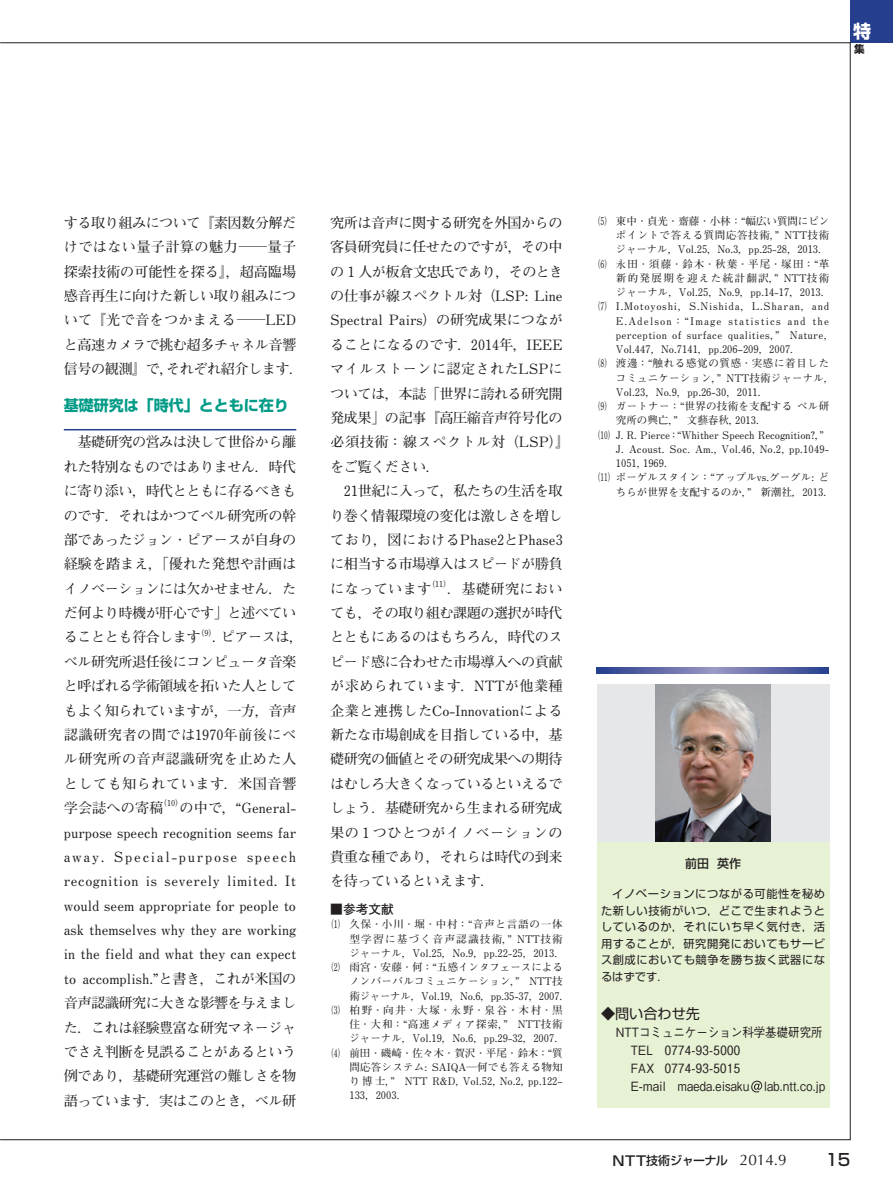
<style>
.page{position:relative;width:893px;height:1191px;background:#fff}
.page>*{position:absolute;margin:0;border:0;box-sizing:border-box;transform-origin:0 0}
.t1{font:700 18px "Shin Go Pr 6";color:#fff}
.t2{font:500 16.5px "Shin Go Pr 6";color:#231f20}
.t3{font:700 15px "Shin Go Pr 6";color:#009b87}
.t4{font:700 14.1px/24.3px "Futo Min A101 Pr 6";letter-spacing:-.035em;color:#231f20;text-align:justify}
.t5{font:14.1px "Shin Go Pr 6";color:#231f20}
.t6{font:500 12.75px/18px "Gothic BBB Pr 6";letter-spacing:.025em;color:#231f20;scale:.9 1}
.t7{font:700 12.75px "Futo Go B101 Pr 6";color:#231f20}
.t8{font:500 12px "Shin Go Pr 6";letter-spacing:-.05em;color:#231f20}
.t9{font:500 12px "Shin Go Pr 6";letter-spacing:-.025em;color:#231f20}
.t10{font:11.25px/16.5px "Shin Go Pr 6";letter-spacing:.05em;color:#231f20;text-align:justify}
.t11{font:700 10.5px "Futo Min A101 Pr 6";letter-spacing:.015em;color:#231f20}
.t12{font:700 10.5px "Futo Min A101 Pr 6";letter-spacing:.015em;color:#231f20;scale:.7 1}
.t13{font:700 10.5px "Futo Min A101 Pr 6";letter-spacing:-.015em;color:#231f20;scale:.7 1}
.t14{font:700 10.5px "Futo Min A101 Pr 6";letter-spacing:.13em;color:#231f20}
.t15{font:700 10.5px "Futo Min A101 Pr 6";letter-spacing:.07em;color:#231f20;scale:.7 1}
.t16{font:700 10.5px "Futo Min A101 Pr 6";letter-spacing:-.01em;color:#231f20}
.t17{font:700 10.5px "Futo Min A101 Pr 6";letter-spacing:-.005em;color:#231f20}
.t18{font:700 10.5px "Futo Min A101 Pr 6";letter-spacing:.105em;color:#231f20}
.t19{font:700 10.5px "Futo Min A101 Pr 6";letter-spacing:.08em;color:#231f20;scale:.7 1}
.t20{font:700 10.5px "Futo Min A101 Pr 6";letter-spacing:.12em;color:#231f20;scale:.7 1}
.t21{font:700 10.5px "Futo Min A101 Pr 6";letter-spacing:.06em;color:#231f20;scale:.7 1}
.t22{font:700 10.5px "Futo Min A101 Pr 6";letter-spacing:.175em;color:#231f20;scale:.7 1}
.t23{font:700 10.5px "Futo Min A101 Pr 6";letter-spacing:.09em;color:#231f20}
.t24{font:700 10.5px "Futo Min A101 Pr 6";letter-spacing:.05em;color:#231f20}
.t25{font:700 10.5px "Shin Go Pr 6";color:#231f20}
.t26{font:700 8.25px "Futo Min A101 Pr 6";color:#231f20}
.s1{font-size:13.5px}
.s2{font-family:"Optima";font-weight:400;font-size:15.3px}
</style>
<div class="page">
<div style="left:850px;top:0;width:43px;height:43px;background:#253f8e"></div>
<hr style="left:64px;top:429px;width:232px;height:1px;background:#253f8e">
<div style="left:597px;top:838px;width:232px;height:269px;background:#e7f1d4"></div>
<svg style="left:751px;top:1080px;width:11px;height:12px"></svg>
<div style="left:597px;top:684px;width:232px;height:157px;background:#e6e7e9"></div>
<img style="left:655px;top:684px;width:116px;height:157px">
<svg style="left:597px;top:667px;width:232px;height:6px"></svg>
<p class="t1" style="left:853px;top:17px;width:19px">特</p>
<p class="t25" style="left:854px;top:41px;width:12px">集</p>
<p class="t4" style="left:64px;top:210px;width:241px;text-align:left">する取り組みについて『素因数分解だけではない量子計算の魅力─量子探索技術の可能性を探る』，超高臨場感音再生に向けた新しい取り組みについて『光で音をつかまえる─LEDと高速カメラで挑む超多チャネル音響信号の観測』で，それぞれ紹介します．</p>
<p class="t3" style="left:64px;top:393px;width:226px">基礎研究は「時代」とともに在り</p>
<p class="t4" style="left:64px;top:429px;width:234px;text-indent:14px">基礎研究の営みは決して世俗から離れた特別なものではありません．時代に寄り添い，時代とともに存るべきものです．それはかつてベル研究所の幹部であったジョン・ピアースが自身の経験を踏まえ，「優れた発想や計画はイノベーションには欠かせません．ただ何より時機が肝心です」と述べていることとも符合します</p>
<p class="t26" style="left:196px;top:626px;width:22px">（9）</p>
<p class="t4" style="left:64px;top:624px;width:241px;text-align:left;text-indent:148px">．ピアースは，ベル研究所退任後にコンピュータ音楽と呼ばれる学術領域を拓いた人としてもよく知られていますが，一方，音声認識研究者の間では1970年前後にベル研究所の音声認識研究を止めた人としても知られています．米国音響学会誌への寄稿</p>
<p class="t26" style="left:159px;top:796px;width:26px">（10）</p>
<p class="t4" style="left:64px;top:795px;width:234px;text-indent:116px">の中で，“General&shy;purpose speech recognition seems far away. Special-purpose speech recognition is severely limited. It would seem appropriate for people to ask themselves why they are working in the field and what they can expect to accomplish.”と書き，これが米国の音声認識研究に大きな影響を与えました．これは経験豊富な研究マネージャでさえ判断を見誤ることがあるという例であり，基礎研究運営の難しさを物語っています．実はこのとき，ベル研</p>
<p class="t4" style="left:330px;top:210px;width:241px;text-align:left">究所は音声に関する研究を外国からの客員研究員に任せたのですが，その中の 1 人が板倉文忠氏であり，そのときの仕事が線スペクトル対（LSP: Line<br>Spectral Pairs）の研究成果につながることになるのです．2014年，IEEEマイルストーンに認定されたLSPについては，本誌「世界に誇れる研究開発成果」の記事『高圧縮音声符号化の必須技術：線スペクトル対（LSP）』をご覧ください．</p>
<p class="t4" style="left:330px;top:478px;width:234px;text-indent:14px">21世紀に入って，私たちの生活を取り巻く情報環境の変化は激しさを増しており，図におけるPhase2とPhase3に相当する市場導入はスピードが勝負になっています</p>
<p class="t26" style="left:427px;top:577px;width:26px">（11）</p>
<p class="t4" style="left:330px;top:575px;width:234px;text-indent:117px">．基礎研究においても，その取り組む課題の選択が時代とともにあるのはもちろん，時代のスピード感に合わせた市場導入への貢献が求められています．NTTが他業種企業と連携したCo-Innovationによる新たな市場創成を目指している中，基礎研究の価値とその研究成果への期待はむしろ大きくなっているといえるでしょう．基礎研究から生まれる研究成果の 1 つひとつがイノベーションの貴重な種であり，それらは時代の到来を待っているといえます．</p>
<p class="t7" style="left:330px;top:898px;width:65px">■参考文献</p>
<p class="t19" style="left:327px;top:916px;width:339px">（1）久保・小川・堀・中村：“音声と言語の一体</p>
<p class="t14" style="left:349px;top:930px;width:215px">型学習に基づく音声認識技術，” NTT技術</p>
<p class="t11" style="left:349px;top:944px;width:209px">ジャーナル，Vol.25，No.9，pp.22-25，2013.</p>
<p class="t12" style="left:327px;top:959px;width:339px">（2）雨宮・安藤・何：“五感インタフェースによる</p>
<p class="t11" style="left:349px;top:973px;width:215px">ノンバーバルコミュニケーション，” NTT技</p>
<p class="t16" style="left:349px;top:987px;width:214px">術ジャーナル，Vol.19，No.6，pp.35-37，2007.</p>
<p class="t22" style="left:327px;top:1001px;width:339px">（3）柏野・向井・大塚・永野・泉谷・木村・黒</p>
<p class="t23" style="left:349px;top:1016px;width:215px">住・大和：“高速メディア探索，” NTT技術</p>
<p class="t11" style="left:349px;top:1030px;width:209px">ジャーナル，Vol.19，No.6，pp.29-32，2007.</p>
<p class="t12" style="left:327px;top:1044px;width:339px">（4）前田・磯崎・佐々木・賀沢・平尾・鈴木：“質</p>
<p class="t11" style="left:349px;top:1058px;width:215px">問応答システム: SAIQA─何でも答える物知</p>
<p class="t11" style="left:349px;top:1073px;width:215px">り博士，” NTT R&amp;D, Vol.52, No.2, pp.122–</p>
<p class="t11" style="left:349px;top:1087px;width:59px">133，2003．</p>
<p class="t12" style="left:593px;top:213px;width:339px">（5）東中・貞光・齋藤・小林：“幅広い質問にピン</p>
<p class="t24" style="left:616px;top:227px;width:215px">ポイントで答える質問応答技術，” NTT技術</p>
<p class="t17" style="left:616px;top:241px;width:207px">ジャーナル，Vol.25，No.3，pp.25-28，2013.</p>
<p class="t20" style="left:593px;top:255px;width:339px">（6）永田・須藤・鈴木・秋葉・平尾・塚田：“革</p>
<p class="t14" style="left:616px;top:270px;width:215px">新的発展期を迎えた統計翻訳，” NTT技術</p>
<p class="t11" style="left:616px;top:284px;width:209px">ジャーナル，Vol.25，No.9，pp.14-17，2013.</p>
<p class="t15" style="left:593px;top:298px;width:339px">（7） I.Motoyoshi，S.Nishida，L.Sharan，and</p>
<p class="t18" style="left:616px;top:312px;width:215px">E.Adelson：“Image statistics and the</p>
<p class="t11" style="left:616px;top:327px;width:220px">perception of surface qualities，” Nature，</p>
<p class="t11" style="left:616px;top:341px;width:186px">Vol.447，No.7141，pp.206–209，2007．</p>
<p class="t21" style="left:593px;top:355px;width:339px">（8）渡邊：“触れる感覚の質感・実感に着目した</p>
<p class="t11" style="left:616px;top:369px;width:220px">コミュニケーション，” NTT技術ジャーナル，</p>
<p class="t11" style="left:616px;top:384px;width:146px">Vol.23，No.9，pp.26-30，2011.</p>
<p class="t12" style="left:593px;top:398px;width:339px">（9）ガートナー：“世界の技術を支配する ベル研</p>
<p class="t11" style="left:616px;top:412px;width:144px">究所の興亡，” 文藝春秋, 2013.</p>
<p class="t13" style="left:593px;top:426px;width:333px">（10）J. R. Pierce：“Whither Speech Recognition?，”</p>
<p class="t11" style="left:616px;top:441px;width:215px">J. Acoust. Soc. Am., Vol.46, No.2, pp.1049-</p>
<p class="t11" style="left:616px;top:455px;width:52px">1051, 1969.</p>
<p class="t12" style="left:593px;top:469px;width:339px">（11）ボーゲルスタイン：“アップルvs.グーグル: ど</p>
<p class="t11" style="left:616px;top:483px;width:212px">ちらが世界を支配するのか，” 新潮社，2013.</p>
<p class="t9" style="left:685px;top:853px;width:57px">前田 英作</p>
<p class="t10" style="left:601px;top:884px;width:226px;text-indent:11px">イノベーションにつながる可能性を秘めた新しい技術がいつ，どこで生まれようとしているのか，それにいち早く気付き，活用することが，研究開発においてもサービス創成においても競争を勝ち抜く武器になるはずです．</p>
<p class="t5" style="left:601px;top:1001px;width:100px">◆問い合わせ先</p>
<p class="t6" style="left:631px;top:1022px;width:217px;text-indent:-15px">NTTコミュニケーション科学基礎研究所<br>TEL 0774-93-5000<br>FAX 0774-93-5015<br>E-mail　maeda.eisaku lab.ntt.co.jp</p>
<p class="t8" style="left:612px;top:1150px;width:176px"><span class="s1">NTT</span>技術ジャーナル　<span class="s2">2014.9</span></p>
<p class="t2" style="left:825px;top:1145px;width:27px">15</p>
</div>
